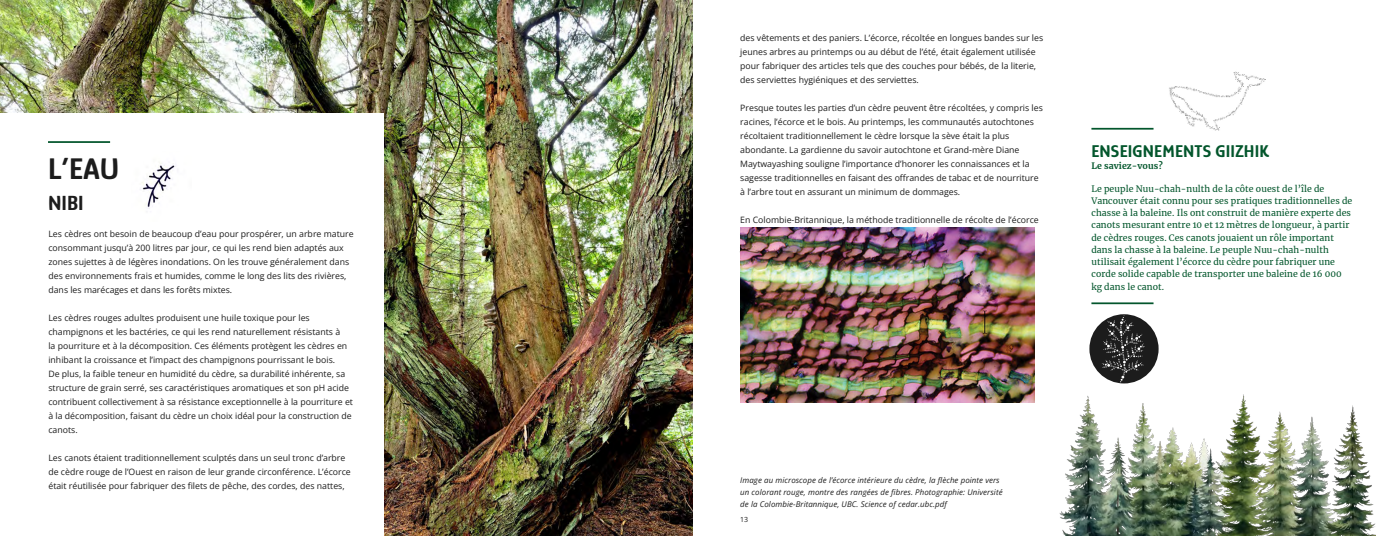
<style>
.page{position:relative;width:1386px;height:536px;background:#fff}
.page>*{position:absolute;margin:0;border:0;box-sizing:border-box;transform-origin:0 0}
.t1{font:100 30.62px "Glory";color:#1c1c1c}
.t2{font:100 21px "Glory";color:#1c1c1c}
.Azaadi_Teachings{font:100 17.5px "Glory";letter-spacing:.01em;color:#03562c}
.Body_Text{font:8.75px/14px "Open Sans";color:#1c1c1c}
.Azaadi_Teachings-2{font:8.75px/12.2px "Merriweather";letter-spacing:.01em;color:#03562c}
.Azaadi_Teachings-3{font:700 8.75px "Merriweather";letter-spacing:.01em;color:#03562c}
.t3{font:italic 7.88px/12.2px "Open Sans";letter-spacing:.01em;color:#1c1c1c}
.t4{font:7px "Open Sans";color:#1c1c1c}
</style>
<div class="page">
<img style="left:0;top:0;width:693px;height:536px">
<div style="left:0;top:114px;width:383px;height:422px;background:#fff"></div>
<hr style="left:48px;top:141px;width:62px;height:2px;background:#03562c">
<img style="left:140px;top:163px;width:36px;height:46px">
<img style="left:740px;top:228px;width:294px;height:174px">
<hr style="left:1091px;top:128px;width:63px;height:2px;background:#03562c">
<hr style="left:1091px;top:302px;width:63px;height:2px;background:#03562c">
<img style="left:1059px;top:394px;width:317px;height:142px">
<img style="left:1169px;top:71px;width:97px;height:60px">
<div style="left:1089px;top:314px;width:70px;height:69px;background:#1c1c1c;border-radius:50%"></div>
<svg style="left:1101px;top:315px;width:44px;height:68px"></svg>
<p class="t1" style="left:48px;top:150px;width:73px">L’EAU</p>
<p class="t2" style="left:48px;top:190px;width:37px">NIBI</p>
<p class="Body_Text" style="left:48px;top:226px;width:307px">Les cèdres ont besoin de beaucoup d’eau pour prospérer, un arbre mature consommant jusqu’à 200 litres par jour, ce qui les rend bien adaptés aux zones sujettes à de légères inondations. On les trouve généralement dans des environnements frais et humides, comme le long des lits des rivières, dans les marécages et dans les forêts mixtes.</p>
<p class="Body_Text" style="left:48px;top:310px;width:306px">Les cèdres rouges adultes produisent une huile toxique pour les champignons et les bactéries, ce qui les rend naturellement résistants à<br>la pourriture et à la décomposition. Ces éléments protègent les cèdres en inhibant la croissance et l’impact des champignons pourrissant le bois.<br>De plus, la faible teneur en humidité du cèdre, sa durabilité inhérente, sa structure de grain serré, ses caractéristiques aromatiques et son pH acide contribuent collectivement à sa résistance exceptionnelle à la pourriture et à la décomposition, faisant du cèdre un choix idéal pour la construction de canots.</p>
<p class="Body_Text" style="left:48px;top:450px;width:304px">Les canots étaient traditionnellement sculptés dans un seul tronc d’arbre de cèdre rouge de l’Ouest en raison de leur grande circonférence. L’écorce était réutilisée pour fabriquer des filets de pêche, des cordes, des nattes,</p>
<p class="Body_Text" style="left:740px;top:30px;width:304px">des vêtements et des paniers. L’écorce, récoltée en longues bandes sur les jeunes arbres au printemps ou au début de l’été, était également utilisée pour fabriquer des articles tels que des couches pour bébés, de la literie, des serviettes hygiéniques et des serviettes.</p>
<p class="Body_Text" style="left:740px;top:100px;width:304px">Presque toutes les parties d’un cèdre peuvent être récoltées, y compris les racines, l’écorce et le bois. Au printemps, les communautés autochtones récoltaient traditionnellement le cèdre lorsque la sève était la plus abondante. La gardienne du savoir autochtone et Grand-mère Diane Maytwayashing souligne l’importance d’honorer les connaissances et la sagesse traditionnelles en faisant des offrandes de tabac et de nourriture à l’arbre tout en assurant un minimum de dommages.</p>
<p class="Body_Text" style="left:740px;top:212px;width:300px">En Colombie-Britannique, la méthode traditionnelle de récolte de l’écorce</p>
<p class="Azaadi_Teachings" style="left:1091px;top:140px;width:179px">ENSEIGNEMENTS GIIZHIK</p>
<p class="Azaadi_Teachings-3" style="left:1091px;top:159px;width:73px">Le saviez-vous?</p>
<p class="Azaadi_Teachings-2" style="left:1091px;top:182px;width:262px">Le peuple Nuu-chah-nulth de la côte ouest de l’île de Vancouver était connu pour ses pratiques traditionnelles de chasse à la baleine. Ils ont construit de manière experte des canots mesurant entre 10 et 12 mètres de longueur, à partir de cèdres rouges. Ces canots jouaient un rôle important dans la chasse à la baleine. Le peuple Nuu-chah-nulth utilisait également l’écorce du cèdre pour fabriquer une corde solide capable de transporter une baleine de 16 000 kg dans le canot.</p>
<p class="t3" style="left:740px;top:473px;width:264px">Image au microscope de l’écorce intérieure du cèdre, la flèche pointe vers un colorant rouge, montre des rangées de fibres. Photographie: Université de la Colombie-Britannique, UBC. Science of cedar.ubc.pdf</p>
<p class="t4" style="left:740px;top:515px;width:10px">13</p>
</div>
